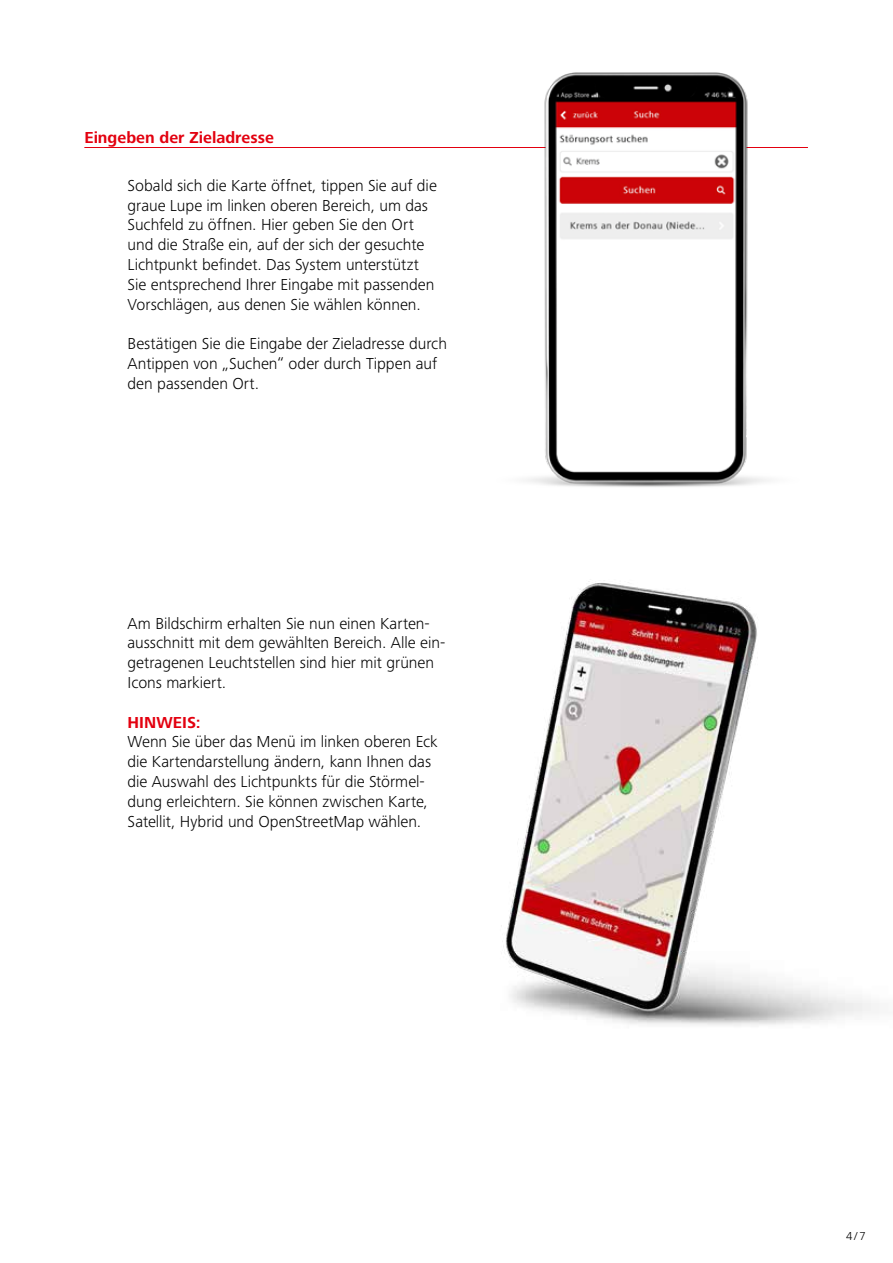
<style>
.page{position:relative;width:893px;height:1263px;background:#fff}
.page>*{position:absolute;margin:0;border:0;box-sizing:border-box;transform-origin:0 0}
.t1{font:300 16.5px/19.8px "Frutiger Next LTW1 G";color:#000}
.t2{font:700 16.5px "Frutiger Next LTW1 G";color:#e3000f}
.t3{font:300 12px "Frutiger Next LTW1 G";color:#000}
</style>
<div class="page">
<hr style="left:84px;top:147px;width:724px;height:1px;background:#e3000f">
<img style="left:526px;top:72px;width:243px;height:415px">
<img style="left:501px;top:581px;width:378px;height:445px">
<p class="t2" style="left:84px;top:128px;width:191px">Eingeben der Zieladresse</p>
<p class="t1" style="left:128px;top:175px;width:311px">Sobald sich die Karte öffnet, tippen Sie auf die graue Lupe im linken oberen Bereich, um das Suchfeld zu öffnen. Hier geben Sie den Ort und die Straße ein, auf der sich der gesuchte Lichtpunkt befindet. Das System unterstützt Sie entsprechend Ihrer Eingabe mit passenden Vorschlägen, aus denen Sie wählen können.</p>
<p class="t1" style="left:128px;top:334px;width:321px">Bestätigen Sie die Eingabe der Zieladresse durch<br>Antippen von „Suchen“ oder durch Tippen auf den passenden Ort.</p>
<p class="t1" style="left:128px;top:613px;width:319px">Am Bildschirm erhalten Sie nun einen Karten&shy;ausschnitt mit dem gewählten Bereich. Alle ein&shy;getragenen Leuchtstellen sind hier mit grünen Icons markiert.</p>
<p class="t2" style="left:128px;top:713px;width:75px">HINWEIS:</p>
<p class="t1" style="left:128px;top:732px;width:312px">Wenn Sie über das Menü im linken oberen Eck die Kartendarstellung ändern, kann Ihnen das die Auswahl des Lichtpunkts für die Störmel&shy;dung erleichtern. Sie können zwischen Karte, Satellit, Hybrid und OpenStreetMap wählen.</p>
<p class="t3" style="left:846px;top:1229px;width:21px">4/7</p>
</div>
